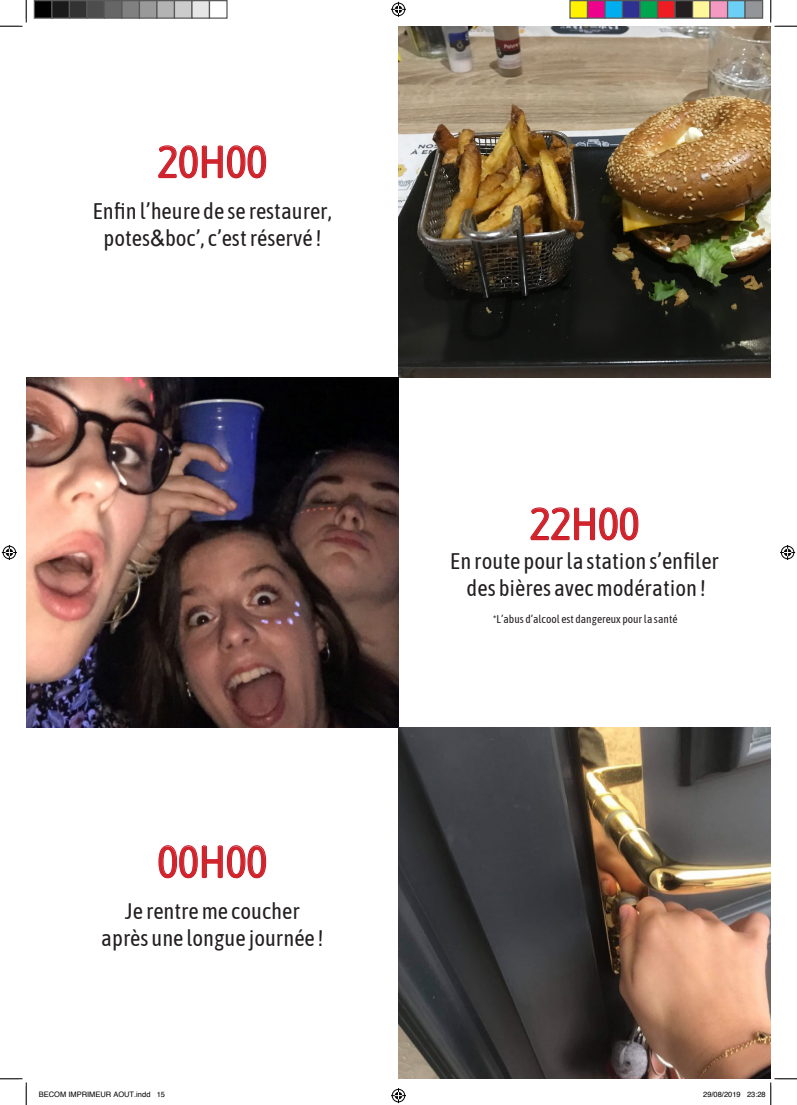
<style>
.page{position:relative;width:797px;height:1105px;background:#fff}
.page>*{position:absolute;margin:0;border:0;box-sizing:border-box;transform-origin:0 0}
.t1{font:45px "Asap Condensed";color:#d1232a}
.t2{font:22.5px/27px "Asap Condensed";color:#231f20;text-align:center}
.t3{font:11.25px "Asap Condensed";color:#231f20}
.t4{font:7.5px "Helvetica";color:#000}
.s1{font-family:"Arial"}
</style>
<div class="page">
<svg style="left:158px;top:145px;width:108px;height:33px"></svg>
<svg style="left:530px;top:507px;width:108px;height:34px"></svg>
<svg style="left:158px;top:845px;width:108px;height:33px"></svg>
<img style="left:398px;top:26px;width:372px;height:351px">
<img style="left:26px;top:377px;width:372px;height:351px">
<img style="left:398px;top:728px;width:372px;height:351px">
<svg style="left:0;top:0;width:27px;height:27px"></svg>
<svg style="left:0;top:1078px;width:27px;height:27px"></svg>
<svg style="left:770px;top:0;width:27px;height:27px"></svg>
<svg style="left:391px;top:2px;width:15px;height:15px"></svg>
<svg style="left:391px;top:1088px;width:15px;height:15px"></svg>
<svg style="left:2px;top:545px;width:15px;height:15px"></svg>
<svg style="left:780px;top:545px;width:15px;height:15px"></svg>
<div style="left:34px;top:1px;width:18px;height:17px;background:#000"></div>
<div style="left:34px;top:0;width:18px;height:19px;border:1px solid #595959"></div>
<div style="left:52px;top:1px;width:17px;height:17px;background:#1a1a1a"></div>
<div style="left:51px;top:0;width:19px;height:19px;border:1px solid #595959"></div>
<div style="left:69px;top:1px;width:18px;height:17px;background:#333"></div>
<div style="left:69px;top:0;width:19px;height:19px;border:1px solid #595959"></div>
<div style="left:87px;top:1px;width:17px;height:17px;background:#4d4d4d"></div>
<div style="left:86px;top:0;width:19px;height:19px;border:1px solid #595959"></div>
<div style="left:104px;top:1px;width:18px;height:17px;background:#666"></div>
<div style="left:104px;top:0;width:18px;height:19px;border:1px solid #595959"></div>
<div style="left:122px;top:1px;width:17px;height:17px;background:#808080"></div>
<div style="left:121px;top:0;width:19px;height:19px;border:1px solid #595959"></div>
<div style="left:139px;top:1px;width:18px;height:17px;background:#999"></div>
<div style="left:139px;top:0;width:19px;height:19px;border:1px solid #595959"></div>
<div style="left:157px;top:1px;width:17px;height:17px;background:#b3b3b3"></div>
<div style="left:156px;top:0;width:19px;height:19px;border:1px solid #595959"></div>
<div style="left:174px;top:1px;width:18px;height:17px;background:#ccc"></div>
<div style="left:174px;top:0;width:18px;height:19px;border:1px solid #595959"></div>
<div style="left:192px;top:1px;width:17px;height:17px;background:#e6e6e6"></div>
<div style="left:191px;top:0;width:19px;height:19px;border:1px solid #595959"></div>
<div style="left:209px;top:0;width:19px;height:19px;border:1px solid #595959"></div>
<div style="left:570px;top:1px;width:17px;height:17px;background:#fff101"></div>
<div style="left:569px;top:0;width:19px;height:19px;border:1px solid #595959"></div>
<div style="left:587px;top:1px;width:18px;height:17px;background:#ed028c"></div>
<div style="left:587px;top:0;width:18px;height:19px;border:1px solid #595959"></div>
<div style="left:605px;top:1px;width:17px;height:17px;background:#00aeef"></div>
<div style="left:604px;top:0;width:19px;height:19px;border:1px solid #595959"></div>
<div style="left:622px;top:1px;width:18px;height:17px;background:#2e3092"></div>
<div style="left:622px;top:0;width:18px;height:19px;border:1px solid #595959"></div>
<div style="left:640px;top:1px;width:17px;height:17px;background:#00a54f"></div>
<div style="left:639px;top:0;width:19px;height:19px;border:1px solid #595959"></div>
<div style="left:657px;top:1px;width:18px;height:17px;background:#ee1d23"></div>
<div style="left:657px;top:0;width:18px;height:19px;border:1px solid #595959"></div>
<div style="left:675px;top:1px;width:17px;height:17px;background:#231f20"></div>
<div style="left:674px;top:0;width:19px;height:19px;border:1px solid #595959"></div>
<div style="left:692px;top:1px;width:18px;height:17px;background:#fff79a"></div>
<div style="left:692px;top:0;width:18px;height:19px;border:1px solid #595959"></div>
<div style="left:710px;top:1px;width:17px;height:17px;background:#f499c2"></div>
<div style="left:709px;top:0;width:19px;height:19px;border:1px solid #595959"></div>
<div style="left:727px;top:1px;width:18px;height:17px;background:#6bcff6"></div>
<div style="left:727px;top:0;width:18px;height:19px;border:1px solid #595959"></div>
<div style="left:745px;top:1px;width:17px;height:17px;background:#939598"></div>
<div style="left:744px;top:0;width:19px;height:19px;border:1px solid #595959"></div>
<svg style="left:703px;top:1078px;width:94px;height:27px"></svg>
<p class="t1" style="left:157px;top:132px;width:111px">20H00</p>
<p class="t2" style="left:93px;top:196px;width:241px">Enfin l’heure de se restaurer,</p>
<p class="t2" style="left:103px;top:223px;width:219px">potes<span class="s1">&amp;</span>boc’, c’est réservé !</p>
<p class="t1" style="left:157px;top:832px;width:111px">00H00</p>
<p class="t2" style="left:101px;top:897px;width:224px">Je rentre me coucher après une longue journée !</p>
<p class="t1" style="left:529px;top:494px;width:111px">22H00</p>
<p class="t2" style="left:450px;top:547px;width:270px">En route pour la station s’enfiler</p>
<p class="t2" style="left:466px;top:574px;width:240px">des bières avec modération !</p>
<p class="t3" style="left:493px;top:612px;width:186px">*L’abus d’alcool est dangereux pour la santé</p>
<p class="t4" style="left:39px;top:1089px;width:128px">BECOM IMPRIMEUR AOUT.indd 15</p>
<p class="t4" style="left:703px;top:1089px;width:64px">29/08/2019 23:28</p>
</div>
